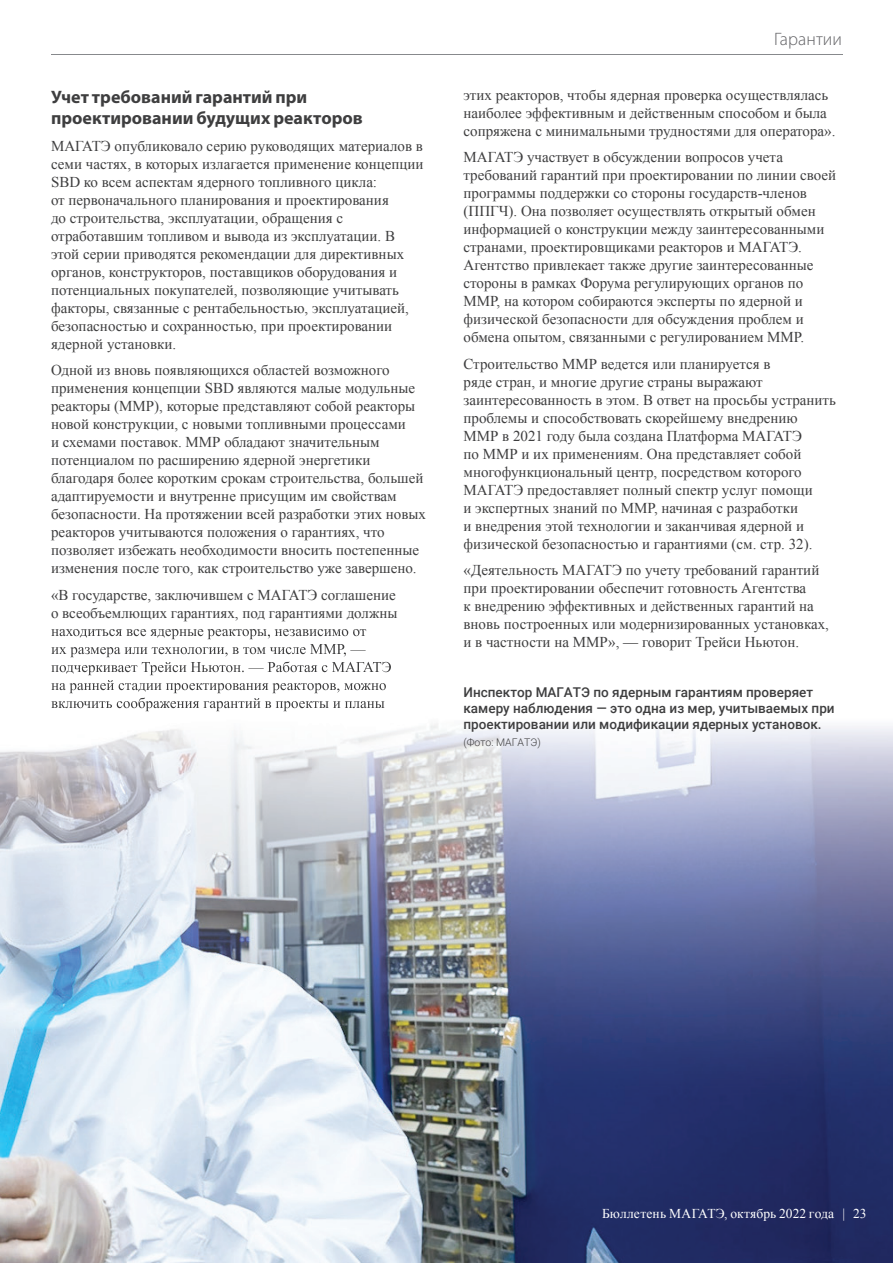
<style>
.page{position:relative;width:893px;height:1263px;background:#fff}
.page>*{position:absolute;margin:0;border:0;box-sizing:border-box;transform-origin:0 0}
.t1{font:700 18px/21.6px "Myriad Pro";color:#3e3e3f}
.t2{font:300 18px "Myriad Pro";letter-spacing:.005em;color:#636366}
.t3{font:15px/18px "Times New Roman";color:#3e3e3f}
.t4{font:500 13.5px/16.2px "Roboto";color:#3e3e3f}
.t5{font:13.5px "Times New Roman";letter-spacing:.005em;color:#fff}
.t6{font:300 10.5px "Roboto";color:#3e3e3f}
</style>
<div class="page">
<img style="left:0;top:639px;width:893px;height:624px">
<img style="left:51px;top:631px;width:314px;height:8px">
<img style="left:51px;top:644px;width:315px;height:13px">
<img style="left:51px;top:661px;width:340px;height:14px">
<img style="left:51px;top:680px;width:335px;height:13px">
<img style="left:51px;top:697px;width:334px;height:14px">
<hr style="left:51px;top:54px;width:791px;height:1px;background:#87898c">
<p class="t1" style="left:51px;top:85px;width:313px">Учет требований гарантий при проектировании будущих реакторов</p>
<p class="t3" style="left:51px;top:137px;width:374px">МАГАТЭ опубликовало серию руководящих материалов в семи частях, в которых излагается применение концепции SBD ко всем аспектам ядерного топливного цикла:<br>от первоначального планирования и проектирования<br>до строительства, эксплуатации, обращения с отработавшим топливом и вывода из эксплуатации. В этой серии приводятся рекомендации для директивных органов, конструкторов, поставщиков оборудования и потенциальных покупателей, позволяющие учитывать факторы, связанные с рентабельностью, эксплуатацией, безопасностью и сохранностью, при проектировании ядерной установки.</p>
<p class="t3" style="left:51px;top:361px;width:377px">Одной из вновь появляющихся областей возможного применения концепции SBD являются малые модульные реакторы (ММР), которые представляют собой реакторы новой конструкции, с новыми топливными процессами<br>и схемами поставок. ММР обладают значительным потенциалом по расширению ядерной энергетики благодаря более коротким срокам строительства, большей адаптируемости и внутренне присущим им свойствам безопасности. На протяжении всей разработки этих новых реакторов учитываются положения о гарантиях, что позволяет избежать необходимости вносить постепенные изменения после того, как строительство уже завершено.</p>
<p class="t3" style="left:51px;top:586px;width:348px;text-align:justify">«В государстве, заключившем с МАГАТЭ соглашение о всеобъемлющих гарантиях, под гарантиями должны находиться все ядерные реакторы, независимо от</p>
<p class="t2" style="left:774px;top:28px;width:69px">Гарантии</p>
<p class="t3" style="left:463px;top:85px;width:374px">этих реакторов, чтобы ядерная проверка осуществлялась наиболее эффективным и действенным способом и была сопряжена с минимальными трудностями для оператора».</p>
<p class="t3" style="left:463px;top:148px;width:374px">МАГАТЭ участвует в обсуждении вопросов учета требований гарантий при проектировании по линии своей программы поддержки со стороны государств-членов (ППГЧ). Она позволяет осуществлять открытый обмен информацией о конструкции между заинтересованными странами, проектировщиками реакторов и МАГАТЭ.<br>Агентство привлекает также другие заинтересованные стороны в рамках Форума регулирующих органов по ММР, на котором собираются эксперты по ядерной и физической безопасности для обсуждения проблем и обмена опытом, связанными с регулированием ММР.</p>
<p class="t3" style="left:463px;top:354px;width:374px">Строительство ММР ведется или планируется в<br>ряде стран, и многие другие страны выражают заинтересованность в этом. В ответ на просьбы устранить проблемы и способствовать скорейшему внедрению ММР в 2021 году была создана Платформа МАГАТЭ<br>по ММР и их применениям. Она представляет собой многофункциональный центр, посредством которого МАГАТЭ предоставляет полный спектр услуг помощи<br>и экспертных знаний по ММР, начиная с разработки<br>и внедрения этой технологии и заканчивая ядерной и физической безопасностью и гарантиями (см. стр. 32).</p>
<p class="t3" style="left:463px;top:561px;width:367px">«Деятельность МАГАТЭ по учету требований гарантий при проектировании обеспечит готовность Агентства<br>к внедрению эффективных и действенных гарантий на вновь построенных или модернизированных установках, и в частности на ММР», — говорит Трейси Ньютон.</p>
<p class="t4" style="left:463px;top:683px;width:373px">Инспектор МАГАТЭ по ядерным гарантиям проверяет камеру наблюдения — это одна из мер, учитываемых при проектировании или модификации ядерных установок.</p>
<p class="t6" style="left:463px;top:735px;width:79px">(Фото: МАГАТЭ)</p>
<p class="t5" style="left:602px;top:1205px;width:266px">Бюллетень МАГАТЭ, октябрь 2022 года | 23</p>
</div>
